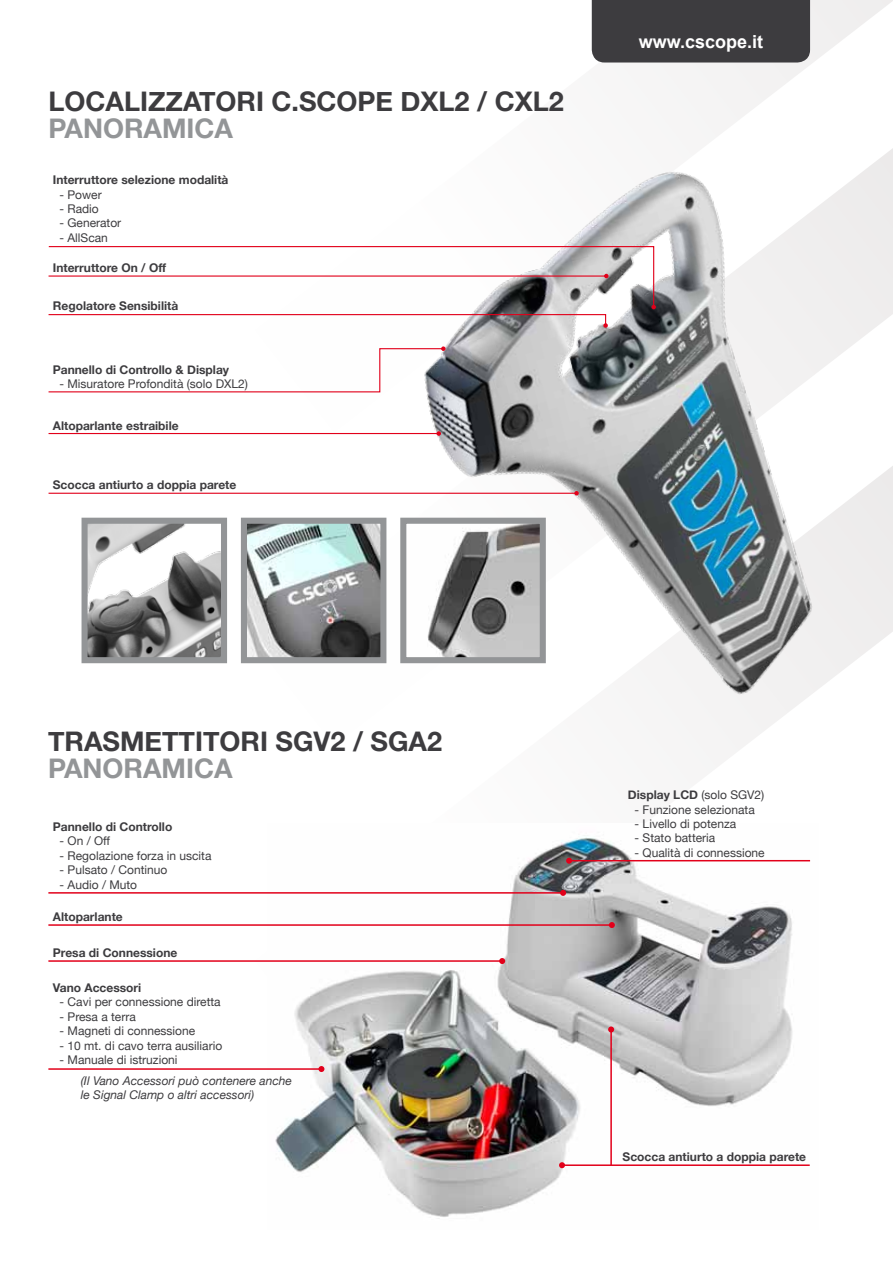
<style>
.page{position:relative;width:893px;height:1263px;background:#fff}
.page>*{position:absolute;margin:0;border:0;box-sizing:border-box;transform-origin:0 0}
.t1{font:700 27px "Helvetica Neue";color:#3d3c3f}
.t2{font:700 27px "Helvetica Neue";color:#939597}
.t3{font:700 18px "Arial";color:#fff}
.t4{font:12px "Helvetica Neue";color:#3d3c3f}
.t5{font:700 12px "Helvetica Neue";color:#3d3c3f}
.t6{font:italic 12px/14.4px "Helvetica Neue";color:#3d3c3f}
.s1{font-weight:400}
</style>
<div class="page">
<svg style="left:591px;top:0;width:302px;height:63px;fill:#f1f0f0"></svg>
<svg style="left:660px;top:63px;width:233px;height:266px"></svg>
<svg style="left:254px;top:434px;width:639px;height:230px"></svg>
<img style="left:365px;top:124px;width:508px;height:643px">
<svg style="left:48px;top:245px;width:608px;height:83px"></svg>
<svg style="left:48px;top:346px;width:398px;height:47px"></svg>
<img style="left:89px;top:525px;width:131px;height:131px">
<div style="left:82px;top:518px;width:145px;height:145px;border:6px solid #939597"></div>
<img style="left:407px;top:525px;width:132px;height:131px">
<div style="left:400px;top:518px;width:146px;height:145px;border:6px solid #939597"></div>
<img style="left:248px;top:525px;width:131px;height:131px">
<div style="left:241px;top:518px;width:145px;height:145px;border:6px solid #939597"></div>
<hr style="left:49px;top:433px;width:390px;height:1px;background:#e2001a">
<svg style="left:436px;top:431px;width:5px;height:5px"></svg>
<hr style="left:49px;top:493px;width:528px;height:1px;background:#e2001a">
<svg style="left:574px;top:491px;width:5px;height:4px"></svg>
<img style="left:275px;top:837px;width:536px;height:382px">
<hr style="left:48px;top:892px;width:515px;height:2px;background:#e2001a">
<svg style="left:560px;top:890px;width:6px;height:6px"></svg>
<hr style="left:569px;top:860px;width:241px;height:1px;background:#e2001a">
<svg style="left:566px;top:858px;width:6px;height:6px"></svg>
<hr style="left:562px;top:1164px;width:248px;height:2px;background:#e2001a">
<svg style="left:559px;top:1162px;width:6px;height:6px"></svg>
<hr style="left:48px;top:924px;width:564px;height:2px;background:#e2001a">
<svg style="left:609px;top:922px;width:6px;height:6px"></svg>
<hr style="left:48px;top:960px;width:454px;height:2px;background:#e2001a">
<svg style="left:499px;top:958px;width:6px;height:6px"></svg>
<hr style="left:48px;top:1068px;width:273px;height:2px;background:#e2001a">
<svg style="left:318px;top:1066px;width:6px;height:6px"></svg>
<hr style="left:610px;top:1029px;width:2px;height:136px;background:#e2001a">
<svg style="left:608px;top:1026px;width:6px;height:6px"></svg>
<div style="left:592px;top:0;width:218px;height:63px;background:#3d3c3f"></div>
<h1 class="t1" style="left:49px;top:85px;width:517px">LOCALIZZATORI C.SCOPE DXL2 / CXL2</h1>
<h1 class="t2" style="left:49px;top:112px;width:186px">PANORAMICA</h1>
<p class="t5" style="left:53px;top:172px;width:177px">Interruttore selezione modalità</p>
<p class="t4" style="left:59px;top:187px;width:44px">- Power</p>
<p class="t4" style="left:59px;top:202px;width:41px">- Radio</p>
<p class="t4" style="left:59px;top:216px;width:63px">- Generator</p>
<p class="t4" style="left:59px;top:230px;width:50px">- AllScan</p>
<p class="t5" style="left:53px;top:260px;width:115px">Interruttore On / Off</p>
<p class="t5" style="left:53px;top:298px;width:127px">Regolatore Sensibilità</p>
<p class="t5" style="left:53px;top:362px;width:178px">Pannello di Controllo &amp; Display</p>
<p class="t4" style="left:59px;top:377px;width:190px">- Misuratore Profondità (solo DXL2)</p>
<p class="t5" style="left:53px;top:418px;width:127px">Altoparlante estraibile</p>
<p class="t5" style="left:53px;top:477px;width:185px">Scocca antiurto a doppia parete</p>
<h2 class="t3" style="left:639px;top:30px;width:126px">www.cscope.it</h2>
<h1 class="t1" style="left:48px;top:725px;width:396px">TRASMETTITORI SGV2 / SGA2</h1>
<h1 class="t2" style="left:48px;top:752px;width:186px">PANORAMICA</h1>
<p class="t5" style="left:53px;top:819px;width:121px">Pannello di Controllo</p>
<p class="t4" style="left:60px;top:834px;width:52px">- On / Off</p>
<p class="t4" style="left:60px;top:848px;width:153px">- Regolazione forza in uscita</p>
<p class="t4" style="left:60px;top:863px;width:109px">- Pulsato / Continuo</p>
<p class="t4" style="left:60px;top:877px;width:79px">- Audio / Muto</p>
<p class="t5" style="left:53px;top:909px;width:71px">Altoparlante</p>
<p class="t5" style="left:53px;top:945px;width:126px">Presa di Connessione</p>
<p class="t5" style="left:53px;top:980px;width:90px">Vano Accessori</p>
<p class="t4" style="left:60px;top:995px;width:163px">- Cavi per connessione diretta</p>
<p class="t4" style="left:60px;top:1009px;width:78px">- Presa a terra</p>
<p class="t4" style="left:60px;top:1024px;width:137px">- Magneti di connessione</p>
<p class="t4" style="left:60px;top:1038px;width:164px">- 10 mt. di cavo terra ausiliario</p>
<p class="t4" style="left:60px;top:1053px;width:120px">- Manuale di istruzioni</p>
<p class="t6" style="left:81px;top:1073px;width:213px">(Il Vano Accessori può contenere anche le Signal Clamp o altri accessori)</p>
<p class="t5" style="left:628px;top:787px;width:138px">Display LCD <span class="s1">(solo SGV2)</span></p>
<p class="t4" style="left:635px;top:802px;width:122px">- Funzione selezionata</p>
<p class="t4" style="left:635px;top:816px;width:103px">- Livello di potenza</p>
<p class="t4" style="left:635px;top:831px;width:82px">- Stato batteria</p>
<p class="t4" style="left:635px;top:845px;width:132px">- Qualità di connessione</p>
<p class="t5" style="left:623px;top:1149px;width:185px">Scocca antiurto a doppia parete</p>
</div>
